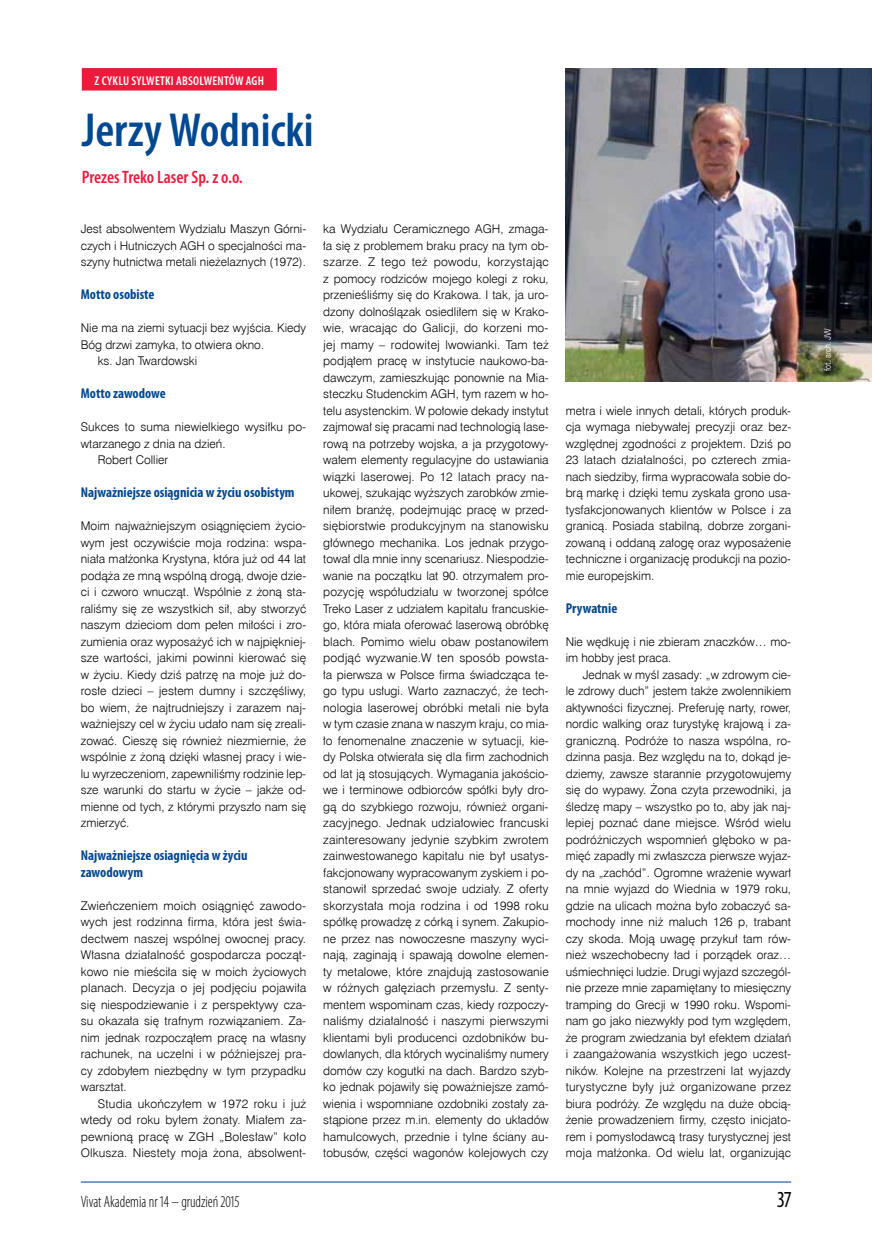
<style>
.page{position:relative;width:872px;height:1242px;background:#fff}
.page>*{position:absolute;margin:0;border:0;box-sizing:border-box;transform-origin:0 0}
.t1{font:600 condensed 48px "Myriad Pro";color:#004892}
.t2{font:condensed 23.1px "Myriad Pro";color:#000;scale:.91 1}
.t3{font:600 condensed 18px "Myriad Pro";color:#ed1a3b}
.t4{font:300 condensed 16.5px "Myriad Pro";color:#000;scale:.91 1}
.t5{font:700 condensed 14.25px/16.5px "Myriad Pro";color:#004892}
.t6{font:600 condensed 12.75px "Myriad Pro";color:#fff}
.t7{font:12px/16.5px "Swis 721 Lt EU";color:#000;text-align:justify}
.t8{font:9px "Zurich Lt Cn EU";color:#fff}
</style>
<div class="page">
<hr style="left:81px;top:1181px;width:710px;height:1px;background:#004892">
<div style="left:82px;top:68px;width:195px;height:23px;background:#ed1a3b"></div>
<img style="left:566px;top:68px;width:306px;height:314px">
<p class="t6" style="left:95px;top:73px;width:14px">Z cyklu</p>
<p class="t6" style="left:131px;top:73px;width:7px">sylwetki</p>
<p class="t6" style="left:176px;top:73px;width:7px">absolwent</p>
<p class="t6" style="left:229px;top:73px;width:37px">ów AGH</p>
<h1 class="t1" style="left:82px;top:104px;width:233px">Jerzy Wodnicki</h1>
<h3 class="t3" style="left:82px;top:167px;width:162px">Prezes Treko Laser Sp. z o.o.</h3>
<p class="t7" style="left:81px;top:221px;width:227px">Jest absolwentem Wydziału Maszyn Górni&shy;czych i Hutniczych AGH o specjalności ma&shy;szyny hutnictwa metali nieżelaznych (1972).</p>
<p class="t5" style="left:81px;top:286px;width:75px">Motto osobiste</p>
<p class="t7" style="left:81px;top:320px;width:227px">Nie ma na ziemi sytuacji bez wyjścia. Kiedy</p>
<p class="t7" style="left:81px;top:336px;width:185px">Bóg drzwi zamyka, to otwiera okno.</p>
<p class="t7" style="left:98px;top:353px;width:101px">ks. Jan Twardowski</p>
<p class="t5" style="left:81px;top:385px;width:86px">Motto zawodowe</p>
<p class="t7" style="left:81px;top:419px;width:227px">Sukces to suma niewielkiego wysiłku po-</p>
<p class="t7" style="left:81px;top:435px;width:146px">wtarzanego z dnia na dzień.</p>
<p class="t7" style="left:98px;top:452px;width:72px">Robert Collier</p>
<p class="t5" style="left:81px;top:484px;width:215px">Najważniejsze osiągnicia w życiu osobistym</p>
<p class="t7" style="left:81px;top:518px;width:227px">Moim najważniejszym osiągnięciem życio&shy;wym jest oczywiście moja rodzina: wspa&shy;niała małżonka Krystyna, która już od 44 lat podąża ze mną wspólną drogą, dwoje dzie&shy;ci i czworo wnucząt. Wspólnie z żoną sta&shy;raliśmy się ze wszystkich sił, aby stworzyć naszym dzieciom dom pełen miłości i zro&shy;zumienia oraz wyposażyć ich w najpiękniej&shy;sze wartości, jakimi powinni kierować się w życiu. Kiedy dziś patrzę na moje już do&shy;rosłe dzieci – jestem dumny i szczęśliwy, bo wiem, że najtrudniejszy i zarazem naj&shy;ważniejszy cel w życiu udało nam się zreali&shy;zować. Cieszę się również niezmiernie, że wspólnie z żoną dzięki własnej pracy i wie&shy;lu wyrzeczeniom, zapewniliśmy rodzinie lep&shy;sze warunki do startu w życie – jakże od&shy;mienne od tych, z którymi przyszło nam się zmierzyć.</p>
<p class="t5" style="left:81px;top:847px;width:168px">Najważniejsze osiagnięcia w życiu zawodowym</p>
<p class="t7" style="left:81px;top:897px;width:227px">Zwieńczeniem moich osiągnięć zawodo&shy;wych jest rodzinna firma, która jest świa&shy;dectwem naszej wspólnej owocnej pracy.<br>Własna działalność gospodarcza począt&shy;kowo nie mieściła się w moich życiowych planach. Decyzja o jej podjęciu pojawiła się niespodziewanie i z perspektywy cza&shy;su okazała się trafnym rozwiązaniem. Za&shy;nim jednak rozpocząłem pracę na własny rachunek, na uczelni i w późniejszej pra&shy;cy zdobyłem niezbędny w tym przypadku warsztat.</p>
<p class="t7" style="left:81px;top:1095px;width:227px;text-indent:17px">Studia ukończyłem w 1972 roku i już wtedy od roku byłem żonaty. Miałem za&shy;pewnioną pracę w ZGH „Bolesław” koło Olkusza. Niestety moja żona, absolwent-</p>
<p class="t7" style="left:323px;top:221px;width:227px">ka Wydziału Ceramicznego AGH, zmaga&shy;ła się z problemem braku pracy na tym ob&shy;szarze. Z tego też powodu, korzystając z pomocy rodziców mojego kolegi z roku, przenieśliśmy się do Krakowa. I tak, ja uro&shy;dzony dolnoślązak osiedliłem się w Krako&shy;wie, wracając do Galicji, do korzeni mo&shy;jej mamy – rodowitej lwowianki. Tam też podjąłem pracę w instytucie naukowo-ba&shy;dawczym, zamieszkując ponownie na Mia&shy;steczku Studenckim AGH, tym razem w ho&shy;telu asystenckim. W połowie dekady instytut zajmował się pracami nad technologią lase&shy;rową na potrzeby wojska, a ja przygotowy&shy;wałem elementy regulacyjne do ustawiania wiązki laserowej. Po 12 latach pracy na&shy;ukowej, szukając wyższych zarobków zmie&shy;niłem branżę, podejmując pracę w przed&shy;siębiorstwie produkcyjnym na stanowisku głównego mechanika. Los jednak przygo&shy;tował dla mnie inny scenariusz. Niespodzie&shy;wanie na początku lat 90. otrzymałem pro&shy;pozycję współudziału w tworzonej spółce Treko Laser z udziałem kapitału francuskie&shy;go, która miała oferować laserową obróbkę blach. Pomimo wielu obaw postanowiłem podjąć wyzwanie.W ten sposób powsta&shy;ła pierwsza w Polsce firma świadcząca te&shy;go typu usługi. Warto zaznaczyć, że tech&shy;nologia laserowej obróbki metali nie była w tym czasie znana w naszym kraju, co mia&shy;ło fenomenalne znaczenie w sytuacji, kie&shy;dy Polska otwierała się dla firm zachodnich od lat ją stosujących. Wymagania jakościo&shy;we i terminowe odbiorców spółki były dro&shy;gą do szybkiego rozwoju, również organi&shy;zacyjnego. Jednak udziałowiec francuski zainteresowany jedynie szybkim zwrotem zainwestowanego kapitału nie był usatys&shy;fakcjonowany wypracowanym zyskiem i po&shy;stanowił sprzedać swoje udziały. Z oferty skorzystała moja rodzina i od 1998 roku spółkę prowadzę z córką i synem. Zakupio&shy;ne przez nas nowoczesne maszyny wyci&shy;nają, zaginają i spawają dowolne elemen&shy;ty metalowe, które znajdują zastosowanie w różnych gałęziach przemysłu. Z senty&shy;mentem wspominam czas, kiedy rozpoczy&shy;naliśmy działalność i naszymi pierwszymi klientami byli producenci ozdobników bu&shy;dowlanych, dla których wycinaliśmy numery domów czy kogutki na dach. Bardzo szyb&shy;ko jednak pojawiły się poważniejsze zamó&shy;wienia i wspomniane ozdobniki zostały za&shy;stąpione przez m.in. elementy do układów hamulcowych, przednie i tylne ściany au&shy;tobusów, części wagonów kolejowych czy</p>
<p class="t7" style="left:566px;top:402px;width:227px">metra i wiele innych detali, których produk&shy;cja wymaga niebywałej precyzji oraz bez&shy;względnej zgodności z projektem. Dziś po 23 latach działalności, po czterech zmia&shy;nach siedziby, firma wypracowała sobie do&shy;brą markę i dzięki temu zyskała grono usa&shy;tysfakcjonowanych klientów w Polsce i za granicą. Posiada stabilną, dobrze zorgani&shy;zowaną i oddaną załogę oraz wyposażenie techniczne i organizację produkcji na pozio&shy;mie europejskim.</p>
<p class="t5" style="left:566px;top:599px;width:53px">Prywatnie</p>
<p class="t7" style="left:566px;top:633px;width:227px">Nie wędkuję i nie zbieram znaczków… mo&shy;im hobby jest praca.</p>
<p class="t7" style="left:566px;top:666px;width:227px;text-indent:17px">Jednak w myśl zasady: „w zdrowym cie&shy;le zdrowy duch” jestem także zwolennikiem aktywności fizycznej. Preferuję narty, rower, nordic walking oraz turystykę krajową i za&shy;graniczną. Podróże to nasza wspólna, ro&shy;dzinna pasja. Bez względu na to, dokąd je&shy;dziemy, zawsze starannie przygotowujemy się do wypawy. Żona czyta przewodniki, ja śledzę mapy – wszystko po to, aby jak naj&shy;lepiej poznać dane miejsce. Wśród wielu podróżniczych wspomnień głęboko w pa&shy;mięć zapadły mi zwłaszcza pierwsze wyjaz&shy;dy na „zachód”. Ogromne wrażenie wywarł na mnie wyjazd do Wiednia w 1979 roku, gdzie na ulicach można było zobaczyć sa&shy;mochody inne niż maluch 126 p, trabant czy skoda. Moją uwagę przykuł tam rów&shy;nież wszechobecny ład i porządek oraz… uśmiechnięci ludzie. Drugi wyjazd szczegól&shy;nie przeze mnie zapamiętany to miesięczny tramping do Grecji w 1990 roku. Wspomi&shy;nam go jako niezwykły pod tym względem, że program zwiedzania był efektem działań i zaangażowania wszystkich jego uczest&shy;ników. Kolejne na przestrzeni lat wyjazdy turystyczne były już organizowane przez biura podróży. Ze względu na duże obcią&shy;żenie prowadzeniem firmy, często inicjato&shy;rem i pomysłodawcą trasy turystycznej jest moja małżonka. Od wielu lat, organizując</p>
<h3 class="t4" style="left:81px;top:1192px;width:176px">Vivat Akademia nr 14 – grudzień 2015</h3>
<h2 class="t2" style="left:777px;top:1186px;width:16px">37</h2>
<p class="t8" style="left:822px;top:371px;width:44px;rotate:-90deg">fot. arch. JW</p>
</div>
